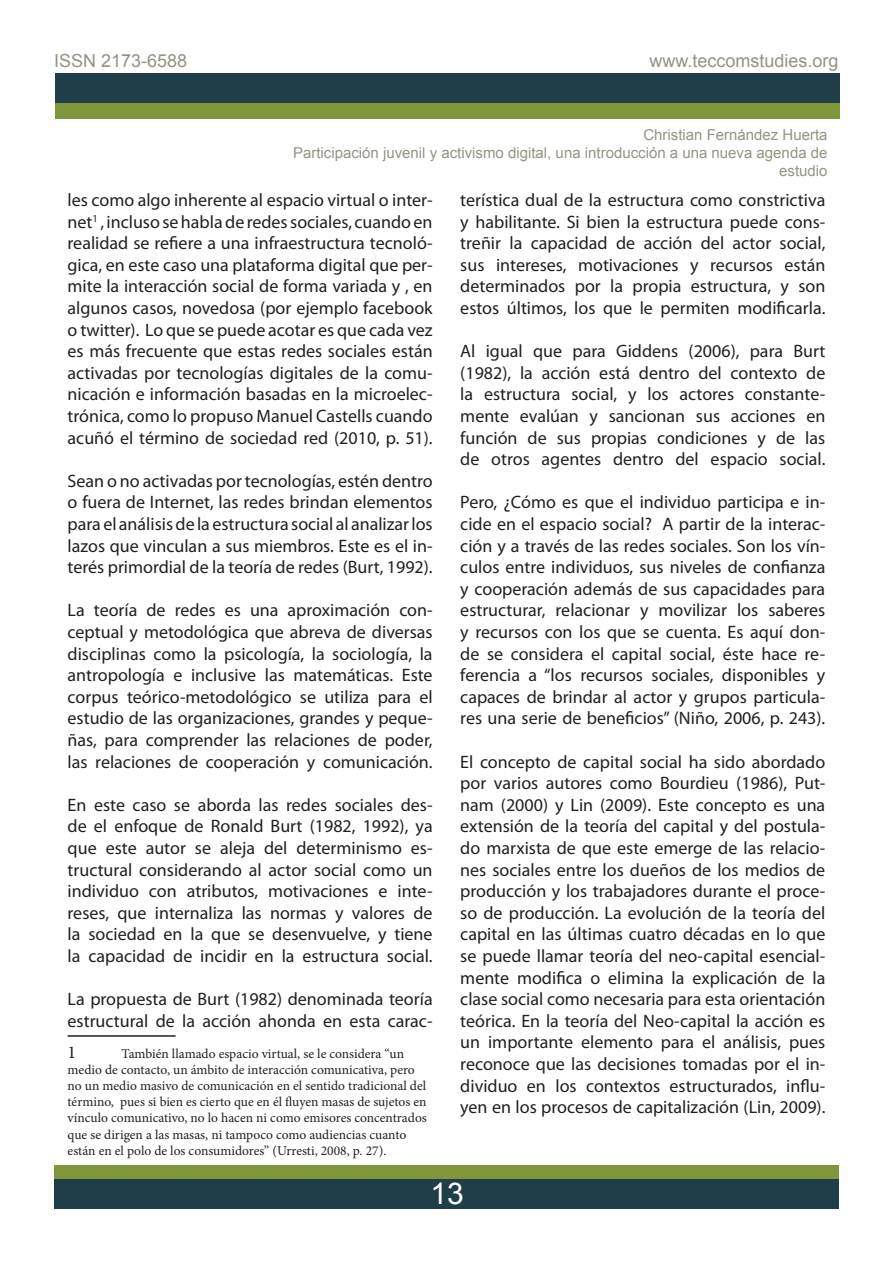
<style>
.page{position:relative;width:893px;height:1263px;background:#fff}
.page>*{position:absolute;margin:0;border:0;box-sizing:border-box;transform-origin:0 0}
.t1{font:30px "Arial";color:#fff}
.t2{font:18px/21.6px "Myriad Pro";color:#231f20;text-align:justify}
.t3{font:18px "Arial";color:#959383}
.t4{font:18px "Minion Pro";color:#231f20}
.t5{font:15px/18px "Arial";color:#959383;text-align:right}
.t6{font:13.5px/16.2px "Minion Pro";color:#231f20}
</style>
<div class="page">
<div style="left:54px;top:1165px;width:785px;height:29px;background:#80963a"></div>
<div style="left:54px;top:1179px;width:785px;height:29px;background:#203e49"></div>
<div style="left:55px;top:90px;width:784px;height:29px;background:#80963a"></div>
<div style="left:55px;top:73px;width:784px;height:29px;background:#203e49"></div>
<hr style="left:68px;top:1035px;width:108px;height:2px;background:#231f20">
<p class="t3" style="left:54px;top:49px;width:135px">ISSN 2173-6588</p>
<p class="t3" style="left:649px;top:49px;width:191px">www.teccomstudies.org</p>
<p class="t5" style="left:293px;top:126px;width:536px">Christian Fernández Huerta<br>Participación juvenil y activismo digital, una introducción a una nueva agenda de estudio</p>
<p class="t2" style="left:68px;top:189px;width:367px">les como algo inherente al espacio virtual o inter&shy;net<sup>1</sup> , incluso se habla de redes sociales, cuando en realidad se refiere a una infraestructura tecnoló&shy;gica, en este caso una plataforma digital que per&shy;mite la interacción social de forma variada y , en algunos casos, novedosa (por ejemplo facebook o twitter). Lo que se puede acotar es que cada vez es más frecuente que estas redes sociales están activadas por tecnologías digitales de la comu&shy;nicación e información basadas en la microelec&shy;trónica, como lo propuso Manuel Castells cuando acuñó el término de sociedad red (2010, p. 51).</p>
<p class="t2" style="left:68px;top:470px;width:367px">Sean o no activadas por tecnologías, estén dentro o fuera de Internet, las redes brindan elementos para el análisis de la estructura social al analizar los lazos que vinculan a sus miembros. Este es el in&shy;terés primordial de la teoría de redes (Burt, 1992).</p>
<p class="t2" style="left:68px;top:599px;width:367px">La teoría de redes es una aproximación con&shy;ceptual y metodológica que abreva de diversas disciplinas como la psicología, la sociología, la antropología e inclusive las matemáticas. Este corpus teórico-metodológico se utiliza para el estudio de las organizaciones, grandes y peque&shy;ñas, para comprender las relaciones de poder, las relaciones de cooperación y comunicación.</p>
<p class="t2" style="left:68px;top:794px;width:367px">En este caso se aborda las redes sociales des&shy;de el enfoque de Ronald Burt (1982, 1992), ya que este autor se aleja del determinismo es&shy;tructural considerando al actor social como un individuo con atributos, motivaciones e inte&shy;reses, que internaliza las normas y valores de la sociedad en la que se desenvuelve, y tiene la capacidad de incidir en la estructura social.</p>
<p class="t2" style="left:68px;top:988px;width:367px">La propuesta de Burt (1982) denominada teoría estructural de la acción ahonda en esta carac-</p>
<p class="t4" style="left:68px;top:1040px;width:10px">1</p>
<p class="t6" style="left:68px;top:1045px;width:361px;text-indent:54px">También llamado espacio virtual, se le considera “un medio de contacto, un ámbito de interacción comunicativa, pero no un medio masivo de comunicación en el sentido tradicional del término, pues si bien es cierto que en él fluyen masas de sujetos en vínculo comunicativo, no lo hacen ni como emisores concentrados que se dirigen a las masas, ni tampoco como audiencias cuanto están en el polo de los consumidores” (Urresti, 2008, p. 27).</p>
<p class="t2" style="left:460px;top:189px;width:367px">terística dual de la estructura como constrictiva y habilitante. Si bien la estructura puede cons&shy;treñir la capacidad de acción del actor social, sus intereses, motivaciones y recursos están determinados por la propia estructura, y son estos últimos, los que le permiten modificarla.</p>
<p class="t2" style="left:460px;top:340px;width:367px">Al igual que para Giddens (2006), para Burt (1982), la acción está dentro del contexto de la estructura social, y los actores constante&shy;mente evalúan y sancionan sus acciones en función de sus propias condiciones y de las de otros agentes dentro del espacio social.</p>
<p class="t2" style="left:460px;top:491px;width:367px">Pero, ¿Cómo es que el individuo participa e in&shy;cide en el espacio social? A partir de la interac&shy;ción y a través de las redes sociales. Son los vín&shy;culos entre individuos, sus niveles de confianza y cooperación además de sus capacidades para estructurar, relacionar y movilizar los saberes y recursos con los que se cuenta. Es aquí don&shy;de se considera el capital social, éste hace re&shy;ferencia a “los recursos sociales, disponibles y capaces de brindar al actor y grupos particula&shy;res una serie de beneficios” (Niño, 2006, p. 243).</p>
<p class="t2" style="left:460px;top:750px;width:367px">El concepto de capital social ha sido abordado por varios autores como Bourdieu (1986), Put&shy;nam (2000) y Lin (2009). Este concepto es una extensión de la teoría del capital y del postula&shy;do marxista de que este emerge de las relacio&shy;nes sociales entre los dueños de los medios de producción y los trabajadores durante el proce&shy;so de producción. La evolución de la teoría del capital en las últimas cuatro décadas en lo que se puede llamar teoría del neo-capital esencial&shy;mente modifica o elimina la explicación de la clase social como necesaria para esta orientación teórica. En la teoría del Neo-capital la acción es un importante elemento para el análisis, pues reconoce que las decisiones tomadas por el in&shy;dividuo en los contextos estructurados, influ&shy;yen en los procesos de capitalización (Lin, 2009).</p>
<h1 class="t1" style="left:431px;top:1174px;width:35px">13</h1>
</div>
